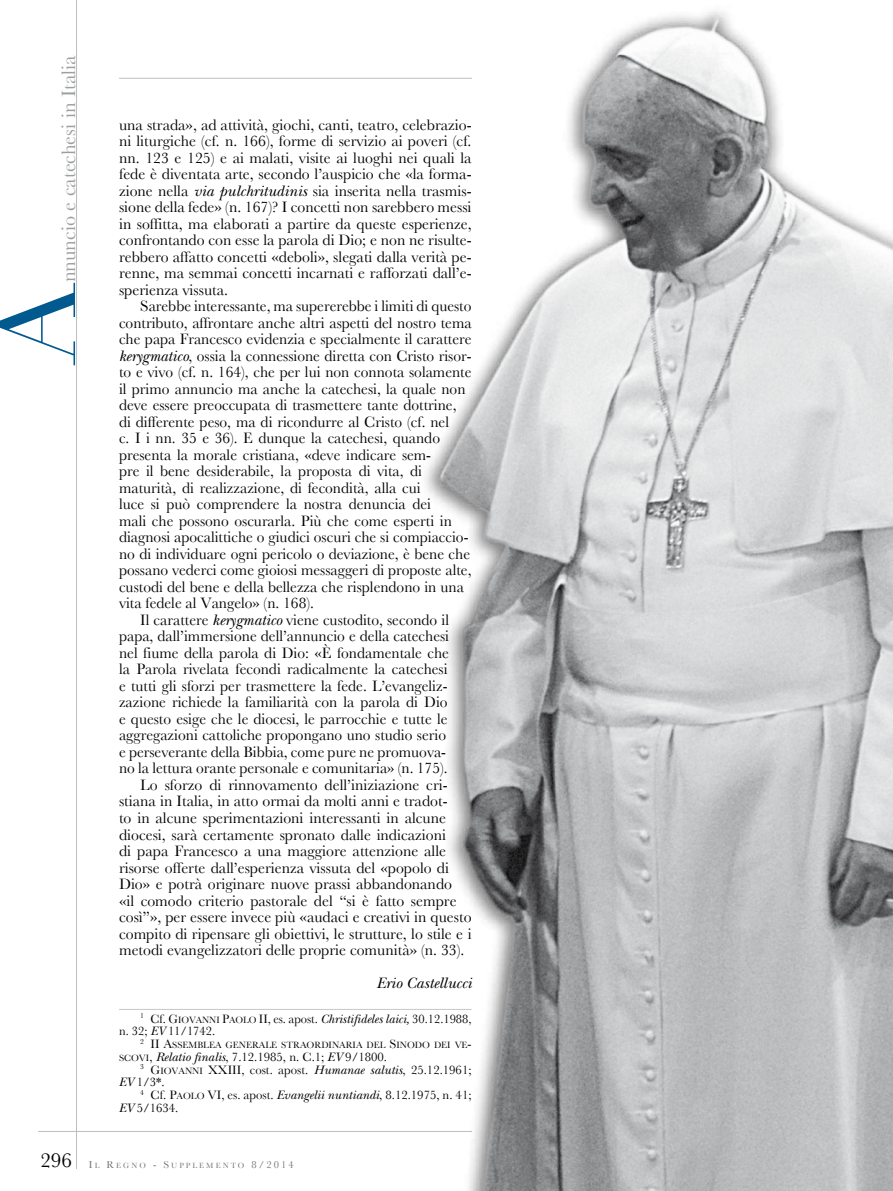
<style>
.page{position:relative;width:893px;height:1191px;background:#fff}
.page>*{position:absolute;margin:0;border:0;box-sizing:border-box;transform-origin:0 0}
.t1{font:111px "Didot LT";color:#005a8f}
.t2{font:20.1px "Baskerville";color:#9c9e9f}
.t3{font:15.75px/16.5px "Baskerville";color:#000;text-align:justify}
.t4{font:italic 15.75px "New Baskerville Std";color:#000}
.t5{font:12.75px/12.8px "Baskerville";color:#000}
.t6{font:9.6px "Baskerville";color:#000}
.t7{font:7.8px "Baskerville";letter-spacing:.265em;color:#707172}
.s1{font-family:"New Baskerville Std";font-style:italic}
.s2{font-style:inherit}
.s3{font-size:9.6px}
.s4{font-size:12.75px}
.s5{font-size:10.5px}
</style>
<div class="page">
<hr style="left:76px;top:0;width:1px;height:1169px;background:#bbbdbe">
<hr style="left:119px;top:1009px;width:353px;height:1px;background:#c6c7c8">
<hr style="left:119px;top:78px;width:353px;height:1px;background:#bbbdbe">
<hr style="left:38px;top:1131px;width:434px;height:1px;background:#bbbdbe">
<img style="left:400px;top:11px;width:493px;height:1180px">
<p class="t2" style="left:57px;top:282px;width:228px;rotate:-90deg">nnuncio e catechesi in Italia</p>
<h1 class="t1" style="left:-29px;top:365px;width:84px;rotate:-90deg">A</h1>
<p class="t3" style="left:119px;top:116px;width:354px">una strada», ad attività, giochi, canti, teatro, celebrazio&shy;ni liturgiche (cf. n. 166), forme di servizio ai poveri (cf. nn. 123 e 125) e ai malati, visite ai luoghi nei quali la fede è diventata arte, secondo l’auspicio che «la forma&shy;zione nella <span class="s1">via pulchritudinis</span> sia inserita nella trasmis&shy;sione della fede» (n. 167)? I concetti non sarebbero messi in soffitta, ma elaborati a partire da queste esperienze, confrontando con esse la parola di Dio; e non ne risulte&shy;rebbero affatto concetti «deboli», slegati dalla verità pe&shy;renne, ma semmai concetti incarnati e rafforzati dall’e&shy;sperienza vissuta.</p>
<p class="t3" style="left:119px;top:298px;width:354px;text-align:left;text-indent:21px">Sarebbe interessante, ma supererebbe i limiti di questo contributo, affrontare anche altri aspetti del nostro tema che papa Francesco evidenzia e specialmente il carattere <span class="s1">kerygmatico</span>, ossia la connessione diretta con Cristo risor&shy;to e vivo (cf. n. 164), che per lui non connota solamente il primo annuncio ma anche la catechesi, la quale non deve essere preoccupata di trasmettere tante dottrine, di differente peso, ma di ricondurre al Cristo (cf. nel<br>c. I i nn. 35 e 36). E dunque la catechesi, quando presenta la morale cristiana, «deve indicare sem-<br>pre il bene desiderabile, la proposta di vita, di maturità, di realizzazione, di fecondità, alla cui<br>luce si può comprendere la nostra denuncia dei<br>mali che possono oscurarla. Più che come esperti in diagnosi apocalittiche o giudici oscuri che si compiaccio&shy;no di individuare ogni pericolo o deviazione, è bene che possano vederci come gioiosi messaggeri di proposte alte, custodi del bene e della bellezza che risplendono in una vita fedele al Vangelo» (n. 168).</p>
<p class="t3" style="left:140px;top:611px;width:310px">Il carattere <span class="s1">kerygmatico</span> viene custodito, secondo il</p>
<p class="t3" style="left:119px;top:628px;width:332px">papa, dall’immersione dell’annuncio e della catechesi</p>
<p class="t3" style="left:119px;top:644px;width:331px">nel fiume della parola di Dio: «È fondamentale che</p>
<p class="t3" style="left:119px;top:661px;width:330px">la Parola rivelata fecondi radicalmente la catechesi</p>
<p class="t3" style="left:119px;top:677px;width:330px">e tutti gli sforzi per trasmettere la fede. L’evangeliz-</p>
<p class="t3" style="left:119px;top:694px;width:330px">zazione richiede la familiarità con la parola di Dio</p>
<p class="t3" style="left:119px;top:710px;width:330px">e questo esige che le diocesi, le parrocchie e tutte le</p>
<p class="t3" style="left:119px;top:727px;width:329px">aggregazioni cattoliche propongano uno studio serio</p>
<p class="t3" style="left:119px;top:743px;width:329px">e perseverante della Bibbia, come pure ne promuova-</p>
<p class="t3" style="left:119px;top:760px;width:330px">no la lettura orante personale e comunitaria» (n. 175).</p>
<p class="t3" style="left:140px;top:776px;width:309px">Lo sforzo di rinnovamento dell’iniziazione cri-</p>
<p class="t3" style="left:119px;top:793px;width:330px">stiana in Italia, in atto ormai da molti anni e tradot-</p>
<p class="t3" style="left:119px;top:809px;width:329px">to in alcune sperimentazioni interessanti in alcune</p>
<p class="t3" style="left:119px;top:826px;width:328px">diocesi, sarà certamente spronato dalle indicazioni</p>
<p class="t3" style="left:119px;top:842px;width:329px">di papa Francesco a una maggiore attenzione alle</p>
<p class="t3" style="left:119px;top:859px;width:331px">risorse offerte dall’esperienza vissuta del «popolo di</p>
<p class="t3" style="left:119px;top:875px;width:334px">Dio» e potrà originare nuove prassi abbandonando</p>
<p class="t3" style="left:119px;top:892px;width:339px">«il comodo criterio pastorale del “si è fatto sempre</p>
<p class="t3" style="left:119px;top:908px;width:354px">così”», per essere invece più «audaci e creativi in questo</p>
<p class="t3" style="left:119px;top:925px;width:354px">compito di ripensare gli obiettivi, le strutture, lo stile e i</p>
<p class="t3" style="left:119px;top:941px;width:347px">metodi evangelizzatori delle proprie comunità» (n. 33).</p>
<p class="t4" style="left:377px;top:973px;width:96px">Erio Castellucci</p>
<p class="t5" style="left:119px;top:1012px;width:354px;text-indent:21px"><sup>1</sup> Cf. <span class="s2">G</span><span class="s3">IOVANNI</span> <span class="s2">P</span><span class="s3">AOLO</span> <span class="s2">II</span>, es. apost. <span class="s1">Christifideles laici,</span> 30.12.1988, n. 32; <span class="s1">EV</span> 11/1742.</p>
<p class="t6" style="left:140px;top:1039px;width:206px"><sup>2</sup> <span class="s4">II A</span>SSEMBLEA GENERALE STRAORDINARIA</p>
<p class="t6" style="left:366px;top:1039px;width:107px">DEL <span class="s4">S</span>INODO DEI VE<span class="s4">-</span></p>
<p class="t5" style="left:119px;top:1050px;width:269px"><span class="s3">SCOVI</span>, <span class="s1">Relatio finalis</span>, 7.12.1985, n. C.1; <span class="s1">EV</span> 9/1800.</p>
<p class="t5" style="left:140px;top:1063px;width:333px"><sup>3</sup> <span class="s2">G</span><span class="s3">IOVANNI</span> <span class="s2">XXIII,</span> cost. apost. <span class="s1">Humanae salutis</span>, 25.12.1961;</p>
<p class="t5" style="left:119px;top:1075px;width:47px"><span class="s1">EV</span> 1/3*.</p>
<p class="t5" style="left:140px;top:1088px;width:333px"><sup>4</sup> Cf. <span class="s2">P</span><span class="s3">AOLO</span> <span class="s2">VI,</span> es. apost. <span class="s1">Evangelii nuntiandi</span>, 8.12.1975, n. 41;</p>
<p class="t5" style="left:119px;top:1101px;width:61px"><span class="s1">EV</span> 5/1634.</p>
<p class="t7" style="left:40px;top:1161px;width:255px"><sup>296</sup> <span class="s5">I</span>L <span class="s5">R</span>EGNO <span class="s5">- S</span>UPPLEMENTO <span class="s5">8/2014</span></p>
</div>
